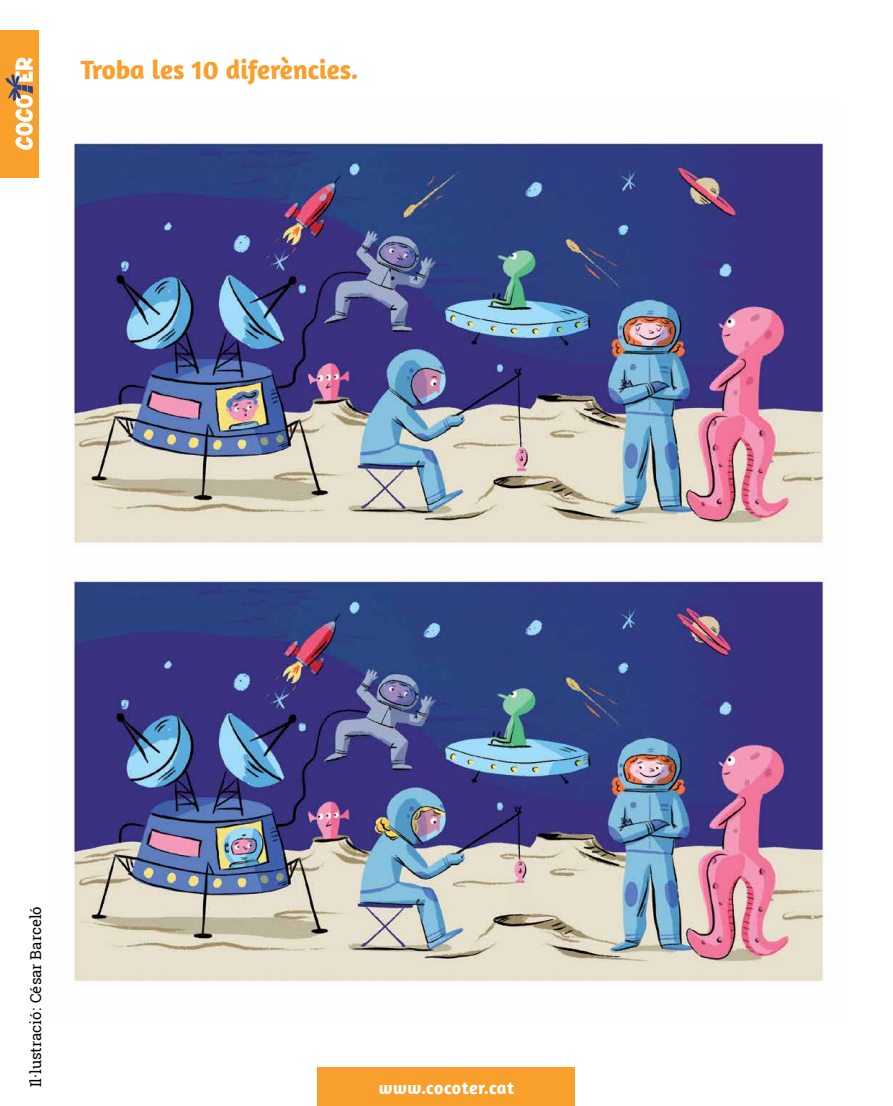
<style>
.page{position:relative;width:893px;height:1106px;background:#fff}
.page>*{position:absolute;margin:0;border:0;box-sizing:border-box;transform-origin:0 0}
.t1{font:700 27px "Amaranth";color:#f99f2b}
.t2{font:700 18px "Amaranth";letter-spacing:.03em;color:#fff}
.t3{font:15px "Roboto Slab";color:#000}
</style>
<div class="page">
<img style="left:72px;top:141px;width:755px;height:842px">
<div style="left:0;top:30px;width:38px;height:148px;background:#f99f2b"></div>
<svg style="left:5px;top:58px;width:28px;height:92px"></svg>
<div style="left:318px;top:1067px;width:257px;height:39px;background:#f99f2b"></div>
<h1 class="t1" style="left:81px;top:53px;width:279px">Troba les 10 diferències.</h1>
<p class="t3" style="left:25px;top:1087px;width:183px;rotate:-90deg">Il·lustració: César Barceló</p>
<p class="t2" style="left:379px;top:1076px;width:137px">www.cocoter.cat</p>
</div>
